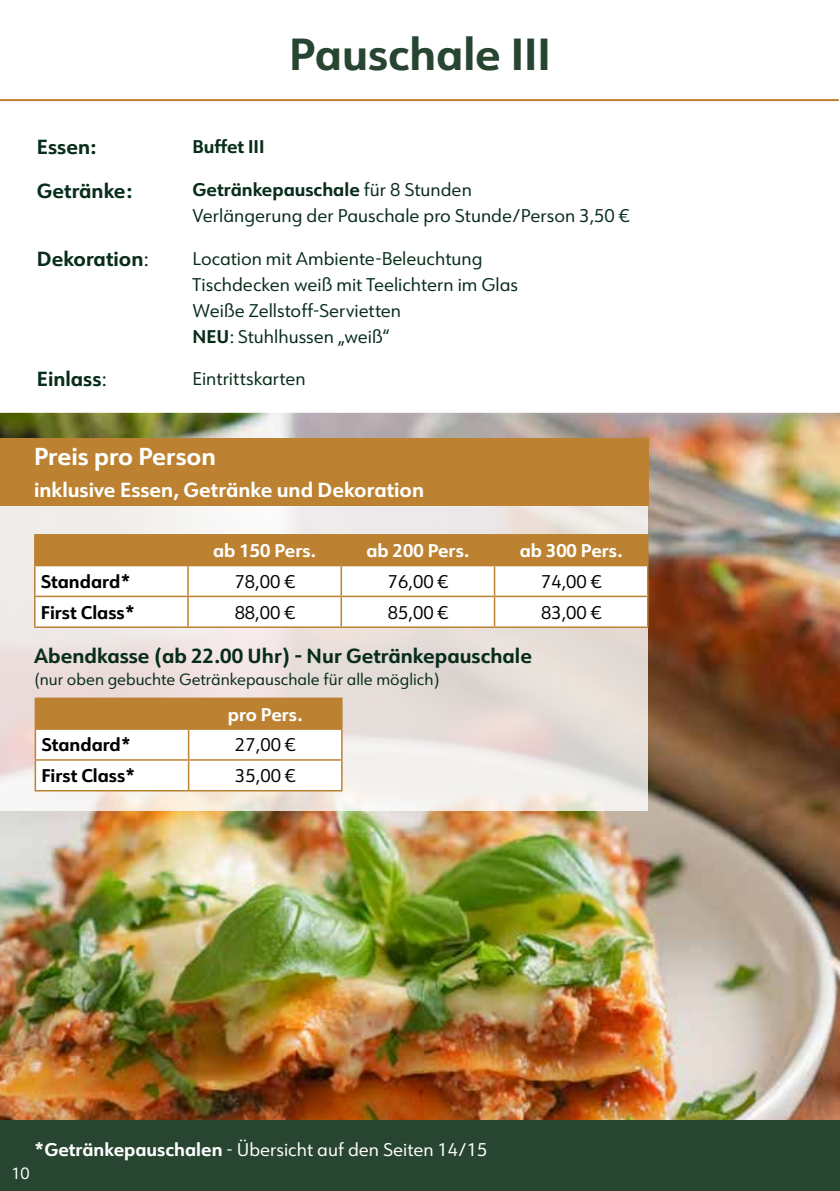
<style>
.page{position:relative;width:840px;height:1191px;background:#fff}
.page>*{position:absolute;margin:0;border:0;box-sizing:border-box;transform-origin:0 0}
.t1{font:700 44px "URW Form";color:#284531}
.t2{font:700 24px "URW Form";color:#fff}
.t3{font:700 20px "URW Form";color:#082d1b}
.t4{font:700 20px "URW Form";color:#fff}
.t5{font:18px/26px "URW Form";color:#082d1b}
.t6{font:18px "URW Form";color:#000}
.t7{font:18px "URW Form";color:#fff}
.t8{font:700 18px "URW Form";color:#000}
.t9{font:700 18px "URW Form";color:#fff}
.t10{font:700 18px "URW Form";color:#082d1b}
.t11{font:16px "URW Form";color:#082d1b}
.t12{font:16px "URW Form";color:#fff}
.s1{font-weight:700}
.s2{font-weight:400}
</style>
<div class="page">
<img style="left:0;top:412px;width:839px;height:708px">
<div style="left:0;top:1120px;width:839px;height:71px;background:#284531"></div>
<svg style="left:0;top:506px;width:647px;height:305px;background:#ebe3e0"></svg>
<hr style="left:0;top:99px;width:838px;height:2px;background:#bc8231">
<hr style="left:35px;top:697px;width:153px;height:2px;background:#bc8231">
<hr style="left:188px;top:697px;width:154px;height:2px;background:#bc8231">
<svg style="left:35px;top:698px;width:307px;height:92px"></svg>
<hr style="left:35px;top:760px;width:1px;height:30px;background:#bc8231">
<hr style="left:35px;top:759px;width:153px;height:1px;background:#bc8231">
<hr style="left:188px;top:760px;width:1px;height:30px;background:#bc8231">
<hr style="left:188px;top:759px;width:154px;height:1px;background:#bc8231">
<hr style="left:341px;top:760px;width:1px;height:30px;background:#bc8231">
<hr style="left:35px;top:790px;width:153px;height:1px;background:#bc8231">
<hr style="left:188px;top:790px;width:154px;height:1px;background:#bc8231">
<div style="left:0;top:438px;width:648px;height:68px;background:#bc8231"></div>
<svg style="left:36px;top:535px;width:610px;height:91px"></svg>
<hr style="left:34px;top:535px;width:2px;height:30px;background:#bc8231">
<hr style="left:34px;top:534px;width:154px;height:1px;background:#bc8231">
<hr style="left:187px;top:535px;width:2px;height:30px;background:#bc8231">
<hr style="left:188px;top:534px;width:153px;height:1px;background:#bc8231">
<hr style="left:340px;top:535px;width:2px;height:30px;background:#bc8231">
<hr style="left:341px;top:534px;width:153px;height:1px;background:#bc8231">
<hr style="left:493px;top:535px;width:2px;height:30px;background:#bc8231">
<hr style="left:494px;top:534px;width:154px;height:1px;background:#bc8231">
<hr style="left:646px;top:535px;width:2px;height:30px;background:#bc8231">
<hr style="left:34px;top:566px;width:2px;height:29px;background:#bc8231">
<hr style="left:34px;top:565px;width:154px;height:1px;background:#bc8231">
<hr style="left:187px;top:566px;width:2px;height:29px;background:#bc8231">
<hr style="left:188px;top:565px;width:153px;height:1px;background:#bc8231">
<hr style="left:340px;top:566px;width:2px;height:29px;background:#bc8231">
<hr style="left:341px;top:565px;width:153px;height:1px;background:#bc8231">
<hr style="left:493px;top:566px;width:2px;height:29px;background:#bc8231">
<hr style="left:494px;top:565px;width:154px;height:1px;background:#bc8231">
<hr style="left:646px;top:566px;width:2px;height:29px;background:#bc8231">
<hr style="left:34px;top:597px;width:2px;height:29px;background:#bc8231">
<hr style="left:34px;top:595px;width:154px;height:2px;background:#bc8231">
<hr style="left:187px;top:597px;width:2px;height:29px;background:#bc8231">
<hr style="left:188px;top:595px;width:153px;height:2px;background:#bc8231">
<hr style="left:340px;top:597px;width:2px;height:29px;background:#bc8231">
<hr style="left:341px;top:595px;width:153px;height:2px;background:#bc8231">
<hr style="left:493px;top:597px;width:2px;height:29px;background:#bc8231">
<hr style="left:494px;top:595px;width:154px;height:2px;background:#bc8231">
<hr style="left:646px;top:597px;width:2px;height:29px;background:#bc8231">
<hr style="left:34px;top:626px;width:154px;height:2px;background:#bc8231">
<hr style="left:188px;top:626px;width:153px;height:2px;background:#bc8231">
<hr style="left:341px;top:626px;width:153px;height:2px;background:#bc8231">
<hr style="left:494px;top:626px;width:154px;height:2px;background:#bc8231">
<h1 class="t1" style="left:289px;top:23px;width:263px">Pauschale III</h1>
<p class="t3" style="left:37px;top:133px;width:61px">Essen:</p>
<p class="t10" style="left:192px;top:134px;width:73px">Buffet III</p>
<p class="t3" style="left:37px;top:177px;width:96px">Getränke:</p>
<p class="t5" style="left:192px;top:176px;width:438px"><span class="s1">Getränkepauschale</span> für 8 Stunden<br>Verlängerung der Pauschale pro Stunde/Person 3,50 €</p>
<p class="t3" style="left:37px;top:245px;width:113px">Dekoration<span class="s2">:</span></p>
<p class="t5" style="left:192px;top:244px;width:327px">Location mit Ambiente-Beleuchtung Tischdecken weiß mit Teelichtern im Glas Weiße Zellstoff-Servietten<br><span class="s1">NEU</span>: Stuhlhussen „weiß“</p>
<p class="t3" style="left:37px;top:365px;width:71px">Einlass<span class="s2">:</span></p>
<p class="t5" style="left:192px;top:365px;width:115px">Eintrittskarten</p>
<h2 class="t2" style="left:34px;top:440px;width:183px">Preis pro Person</h2>
<p class="t4" style="left:34px;top:475px;width:391px">inklusive Essen, Getränke und Dekoration</p>
<p class="t9" style="left:213px;top:538px;width:104px">ab 150 Pers.</p>
<p class="t9" style="left:366px;top:538px;width:104px">ab 200 Pers.</p>
<p class="t9" style="left:519px;top:538px;width:104px">ab 300 Pers.</p>
<p class="t8" style="left:41px;top:569px;width:91px">Standard*</p>
<p class="t6" style="left:234px;top:569px;width:61px">78,00 €</p>
<p class="t6" style="left:387px;top:569px;width:61px">76,00 €</p>
<p class="t6" style="left:541px;top:569px;width:61px">74,00 €</p>
<p class="t8" style="left:41px;top:599px;width:96px">First Class*</p>
<p class="t6" style="left:234px;top:600px;width:61px">88,00 €</p>
<p class="t6" style="left:387px;top:600px;width:61px">85,00 €</p>
<p class="t6" style="left:541px;top:600px;width:61px">83,00 €</p>
<p class="t3" style="left:34px;top:642px;width:499px">Abendkasse (ab 22.00 Uhr) - Nur Getränkepauschale</p>
<p class="t11" style="left:34px;top:669px;width:406px">(nur oben gebuchte Getränkepauschale für alle möglich)</p>
<p class="t9" style="left:227px;top:701px;width:76px">pro Pers.</p>
<p class="t8" style="left:41px;top:732px;width:91px">Standard*</p>
<p class="t6" style="left:235px;top:733px;width:61px">27,00 €</p>
<p class="t8" style="left:41px;top:763px;width:96px">First Class*</p>
<p class="t6" style="left:235px;top:763px;width:61px">35,00 €</p>
<p class="t7" style="left:34px;top:1137px;width:455px"><span class="s1">*Getränkepauschalen</span> - Übersicht auf den Seiten 14/15</p>
<p class="t12" style="left:11px;top:1162px;width:20px">10</p>
</div>
